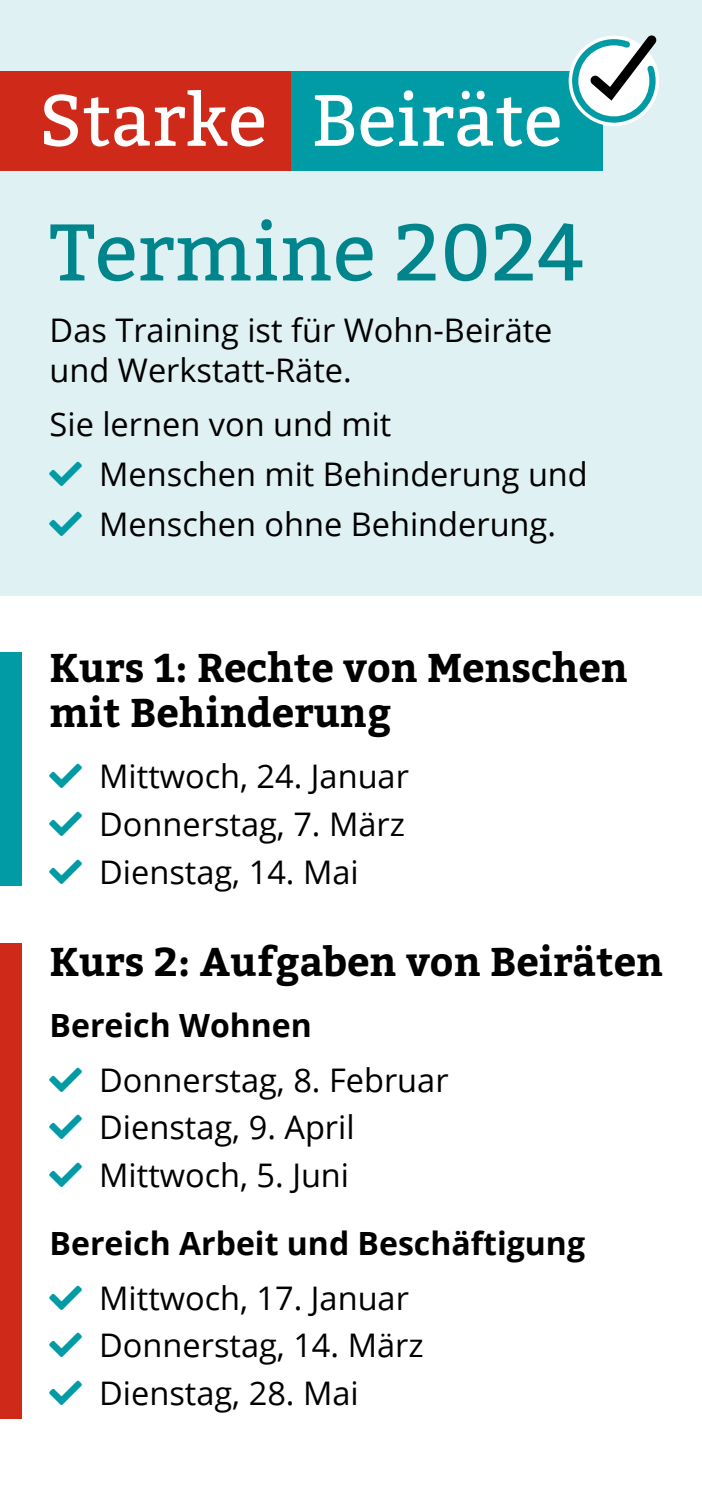
<style>
.page{position:relative;width:702px;height:1489px;background:#fff}
.page>*{position:absolute;margin:0;border:0;box-sizing:border-box;transform-origin:0 0}
.H1_Titel{font:80px "Bitter";color:#00858c}
.HL_2_Kurse{font:700 40px/45px "Bitter";color:#000}
.Liste_Termine{font:32.5px "Open Sans";color:#000}
.Liste_Pfeilchen{font:32.5px "Open Sans";color:#000}
.Fliesstext_Abstand{font:32.5px/40px "Open Sans";color:#000}
.Fliesstext{font:32.5px "Open Sans";color:#000}
.HL_3{font:700 32px "Open Sans";color:#000}
.s1{color:#009ba4}
</style>
<div class="page">
<div style="left:0;top:0;width:702px;height:595px;background:#e0f1f3"></div>
<div style="left:0;top:652px;width:21px;height:234px;background:#009ba4"></div>
<div style="left:0;top:943px;width:21px;height:474px;background:#ce2919"></div>
<div style="left:0;top:71px;width:291px;height:99px;background:#ce2919"></div>
<svg style="left:44px;top:94px;width:34px;height:53px"></svg>
<svg style="left:84px;top:90px;width:180px;height:56px"></svg>
<div style="left:291px;top:71px;width:311px;height:99px;background:#009ba4"></div>
<svg style="left:315px;top:95px;width:39px;height:51px"></svg>
<svg style="left:360px;top:107px;width:33px;height:39px"></svg>
<svg style="left:399px;top:90px;width:160px;height:56px"></svg>
<div style="left:568px;top:36px;width:91px;height:90px;background:#fff;border-radius:50%"></div>
<svg style="left:572px;top:35px;width:85px;height:88px"></svg>
<h1 class="H1_Titel" style="left:50px;top:206px;width:537px">Termine 2024</h1>
<p class="Fliesstext_Abstand" style="left:50px;top:309px;width:504px">Das Training ist für Wohn-Beiräte und Werkstatt-Räte.</p>
<p class="Fliesstext" style="left:50px;top:402px;width:343px">Sie lernen von und mit</p>
<p class="Liste_Pfeilchen" style="left:50px;top:452px;width:539px"><span class="s1">■</span> Menschen mit Behinderung und</p>
<p class="Liste_Pfeilchen" style="left:50px;top:502px;width:508px"><span class="s1">■</span> Menschen ohne Behinderung.</p>
<h2 class="HL_2_Kurse" style="left:50px;top:645px;width:579px">Kurs 1: Rechte von Menschen mit Behinderung</h2>
<p class="Liste_Termine" style="left:50px;top:754px;width:361px"><span class="s1">■</span> Mittwoch, 24. Januar</p>
<p class="Liste_Termine" style="left:50px;top:802px;width:357px"><span class="s1">■</span> Donnerstag, 7. März</p>
<p class="Liste_Termine" style="left:50px;top:849px;width:310px"><span class="s1">■</span> Dienstag, 14. Mai</p>
<h2 class="HL_2_Kurse" style="left:50px;top:939px;width:615px">Kurs 2: Aufgaben von Beiräten</h2>
<h3 class="HL_3" style="left:50px;top:1002px;width:264px">Bereich Wohnen</h3>
<p class="Liste_Termine" style="left:50px;top:1057px;width:400px"><span class="s1">■</span> Donnerstag, 8. Februar</p>
<p class="Liste_Termine" style="left:50px;top:1104px;width:306px"><span class="s1">■</span> Dienstag, 9. April</p>
<p class="Liste_Termine" style="left:50px;top:1152px;width:301px"><span class="s1">■</span> Mittwoch, 5. Juni</p>
<h3 class="HL_3" style="left:50px;top:1220px;width:537px">Bereich Arbeit und Beschäftigung</h3>
<p class="Liste_Termine" style="left:50px;top:1275px;width:361px"><span class="s1">■</span> Mittwoch, 17. Januar</p>
<p class="Liste_Termine" style="left:50px;top:1322px;width:375px"><span class="s1">■</span> Donnerstag, 14. März</p>
<p class="Liste_Termine" style="left:50px;top:1370px;width:310px"><span class="s1">■</span> Dienstag, 28. Mai</p>
</div>
